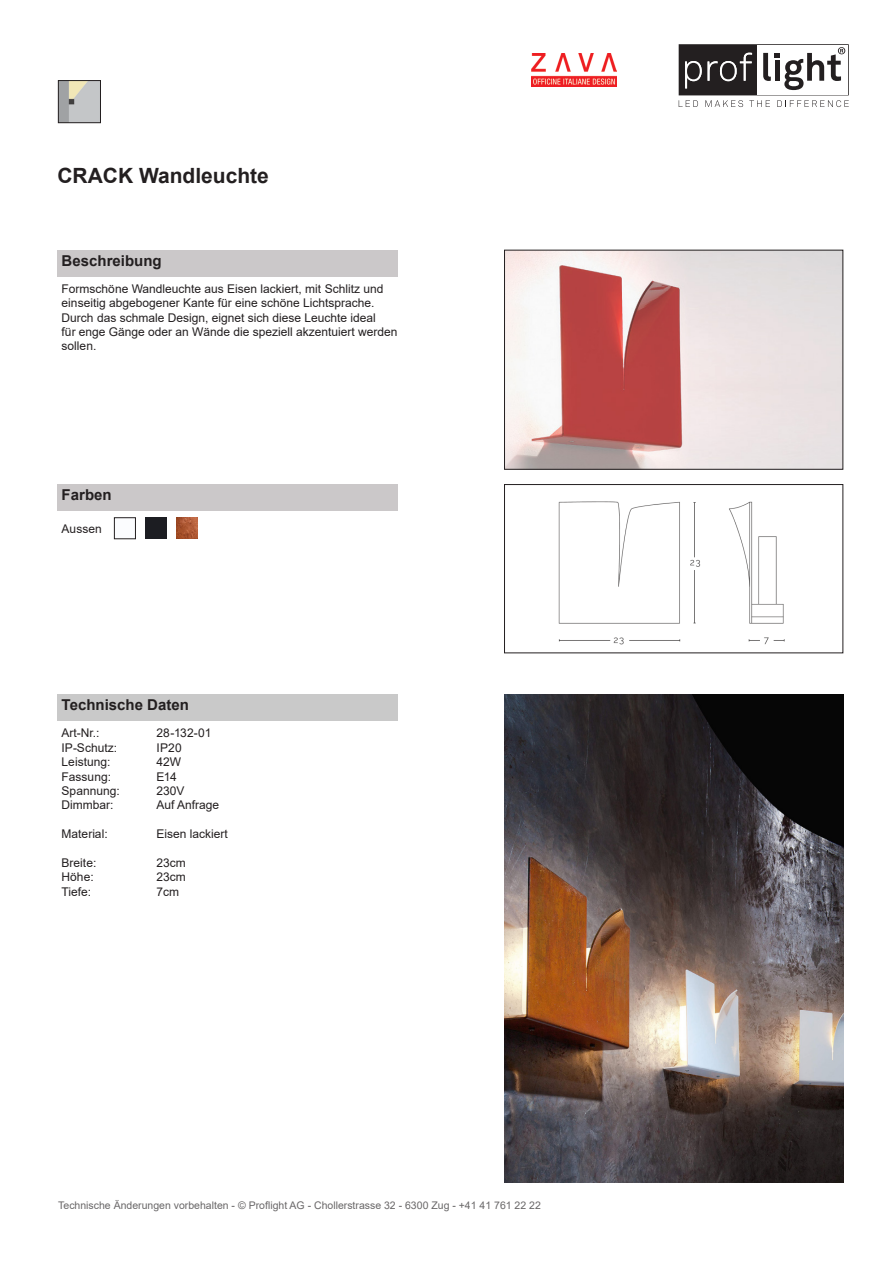
<style>
.page{position:relative;width:893px;height:1263px;background:#fff}
.page>*{position:absolute;margin:0;border:0;box-sizing:border-box;transform-origin:0 0}
.t1{font:700 21px "Arial";color:#231f20}
.t2{font:700 15px "Arial";color:#231f20}
.t3{font:12px/14.4px "Arial";color:#231f20}
.t4{font:10.5px "Arial";color:#696768}
</style>
<div class="page">
<div style="left:57px;top:694px;width:341px;height:27px;background:#c9c9c9"></div>
<div style="left:57px;top:250px;width:341px;height:26px;background:#cbc8c9"></div>
<svg style="left:679px;top:44px;width:170px;height:63px"></svg>
<img style="left:558px;top:501px;width:227px;height:144px">
<div style="left:504px;top:484px;width:339px;height:169px;border:1px solid #231f20"></div>
<img style="left:504px;top:695px;width:339px;height:488px">
<img style="left:60px;top:82px;width:39px;height:39px">
<div style="left:58px;top:80px;width:43px;height:43px;border:1px solid #231f20"></div>
<img style="left:506px;top:252px;width:335px;height:215px">
<img style="left:531px;top:54px;width:85px;height:32px">
<div style="left:57px;top:484px;width:341px;height:26px;background:#cbc8c9"></div>
<div style="left:114px;top:517px;width:22px;height:22px;border:1px solid #231f20"></div>
<img style="left:145px;top:518px;width:21px;height:21px">
<img style="left:176px;top:518px;width:21px;height:21px">
<h1 class="t1" style="left:57px;top:161px;width:213px">CRACK Wandleuchte</h1>
<p class="t2" style="left:62px;top:250px;width:102px">Beschreibung</p>
<p class="t3" style="left:62px;top:281px;width:337px">Formschöne Wandleuchte aus Eisen lackiert, mit Schlitz und einseitig abgebogener Kante für eine schöne Lichtsprache.<br>Durch das schmale Design, eignet sich diese Leuchte ideal<br>für enge Gänge oder an Wände die speziell akzentuiert werden sollen.</p>
<p class="t2" style="left:62px;top:484px;width:52px">Farben</p>
<p class="t3" style="left:62px;top:521px;width:42px">Aussen</p>
<p class="t2" style="left:62px;top:695px;width:129px">Technische Daten</p>
<p class="t3" style="left:62px;top:726px;width:60px">Art-Nr.:<br>IP-Schutz:<br>Leistung:<br>Fassung:<br>Spannung:<br>Dimmbar:</p>
<p class="t3" style="left:62px;top:827px;width:48px">Material:</p>
<p class="t3" style="left:62px;top:855px;width:36px">Breite:<br>Höhe:<br>Tiefe:</p>
<p class="t3" style="left:156px;top:726px;width:64px">28-132-01<br>IP20<br>42W<br>E14<br>230V<br>Auf Anfrage</p>
<p class="t3" style="left:156px;top:827px;width:73px">Eisen lackiert</p>
<p class="t3" style="left:156px;top:855px;width:31px;text-align:justify">23cm 23cm 7cm</p>
<p class="t4" style="left:58px;top:1198px;width:484px">Technische Änderungen vorbehalten - © Proflight AG - Chollerstrasse 32 - 6300 Zug - +41 41 761 22 22</p>
</div>
